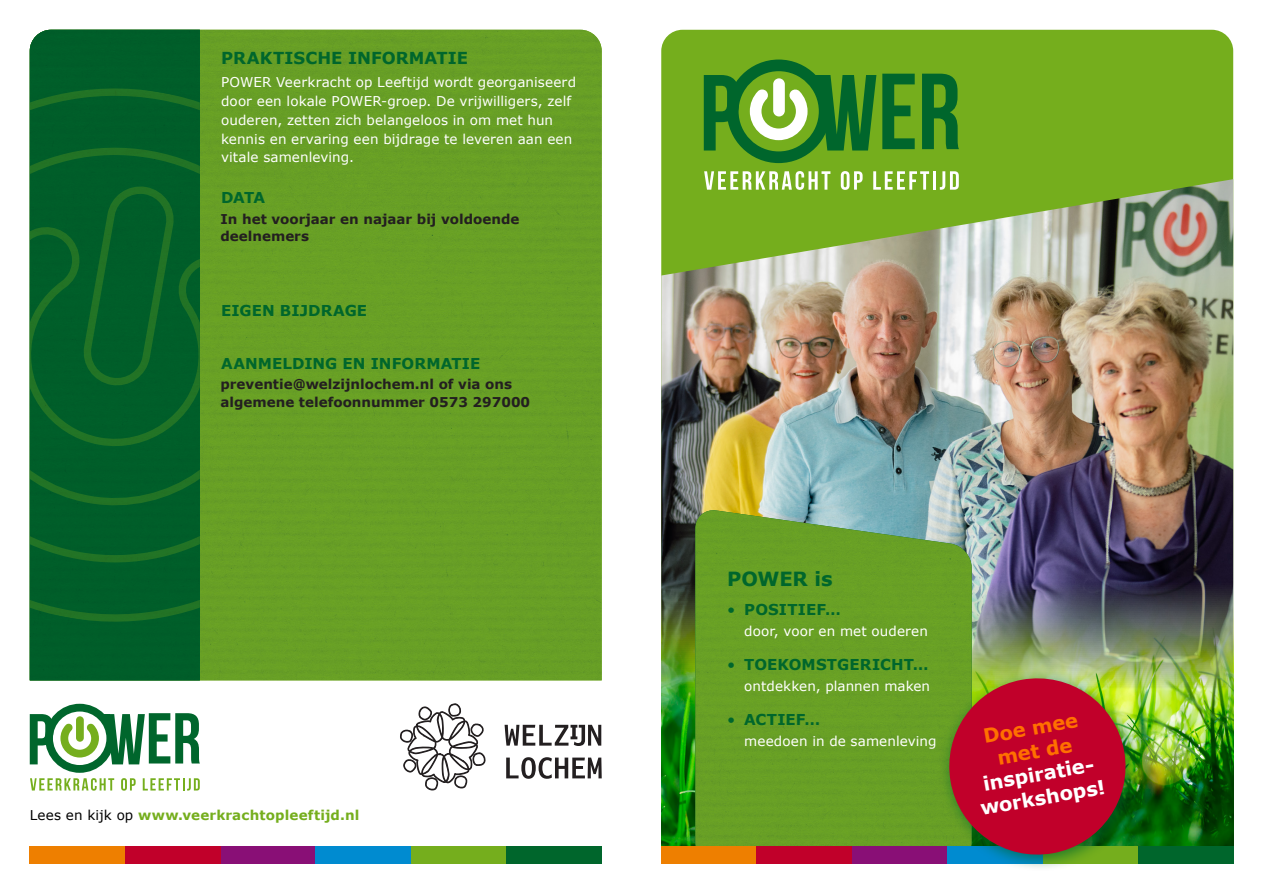
<style>
.page{position:relative;width:1263px;height:893px;background:#fff}
.page>*{position:absolute;margin:0;border:0;box-sizing:border-box;transform-origin:0 0}
.t1{font:700 19.5px/23.4px "Verdana";color:#fff;text-align:center}
.t2{font:700 19.5px/23.4px "Verdana";color:#ff7000;text-align:center}
.t3{font:700 19.5px "Verdana";color:#00662c}
.t4{font:700 16.5px "Verdana";color:#00662c}
.t5{font:700 15px "Verdana";letter-spacing:.005em;color:#00662c}
.t6{font:13.5px/18.9px "Verdana";letter-spacing:.005em;color:#fff}
.t7{font:700 13.5px/17.9px "Verdana";color:#231f20}
.t8{font:700 13.5px "Verdana";letter-spacing:.01em;color:#75ae1d}
.s1{font-weight:400;color:#000}
.s2{font-weight:400}
</style>
<div class="page">
<div style="left:661px;top:30px;width:572px;height:149px;background:#75ae1d"></div>
<img style="left:661px;top:688px;width:572px;height:158px">
<img style="left:661px;top:179px;width:572px;height:509px">
<div style="left:695px;top:510px;width:277px;height:336px;background:#68a025"></div>
<div style="left:200px;top:30px;width:402px;height:650px;background:#689f25"></div>
<div style="left:30px;top:30px;width:170px;height:650px;background:#005e29"></div>
<svg style="left:30px;top:71px;width:170px;height:568px;background:#035f28"></svg>
<svg style="left:85px;top:188px;width:87px;height:29px;background:#086228"></svg>
<svg style="left:30px;top:217px;width:170px;height:296px;background:#046028"></svg>
<div style="left:661px;top:846px;width:95px;height:17px;background:#ee7f00"></div>
<div style="left:30px;top:846px;width:95px;height:17px;background:#ee7f00"></div>
<div style="left:852px;top:846px;width:95px;height:17px;background:#890f76"></div>
<div style="left:220px;top:846px;width:96px;height:17px;background:#890f76"></div>
<div style="left:411px;top:846px;width:95px;height:17px;background:#75ae1d"></div>
<div style="left:756px;top:846px;width:96px;height:17px;background:#c1002a"></div>
<div style="left:125px;top:846px;width:95px;height:17px;background:#c1002a"></div>
<div style="left:316px;top:846px;width:95px;height:17px;background:#008bd0"></div>
<div style="left:1138px;top:846px;width:95px;height:17px;background:#00662c"></div>
<div style="left:506px;top:846px;width:96px;height:17px;background:#00662c"></div>
<svg style="left:882px;top:74px;width:33px;height:75px;background:#2e8226"></svg>
<svg style="left:922px;top:74px;width:37px;height:75px;background:#227b27"></svg>
<svg style="left:704px;top:60px;width:172px;height:103px;background:#549939"></svg>
<svg style="left:704px;top:171px;width:126px;height:19px"></svg>
<svg style="left:841px;top:171px;width:22px;height:19px"></svg>
<svg style="left:873px;top:171px;width:56px;height:19px"></svg>
<hr style="left:933px;top:171px;width:3px;height:19px;background:#fff">
<svg style="left:940px;top:171px;width:19px;height:19px"></svg>
<div style="left:812px;top:75px;width:11px;height:12px;background:#00662c"></div>
<svg style="left:30px;top:704px;width:170px;height:87px"></svg>
<div style="left:102px;top:714px;width:7px;height:8px;background:#00662c"></div>
<div style="left:938px;top:667px;width:204px;height:204px;background:#00662c;opacity:.75"></div>
<svg style="left:942px;top:671px;width:190px;height:191px;background:#a03530"></svg>
<svg style="left:505px;top:725px;width:96px;height:21px"></svg>
<svg style="left:506px;top:757px;width:96px;height:22px"></svg>
<svg style="left:400px;top:703px;width:86px;height:87px"></svg>
<p class="t4" style="left:221px;top:47px;width:248px">PRAKTISCHE INFORMATIE</p>
<p class="t6" style="left:221px;top:73px;width:356px">POWER Veerkracht op Leeftijd wordt georganiseerd door een lokale POWER-groep. De vrijwilligers, zelf ouderen, zetten zich belangeloos in om met hun kennis en ervaring een bijdrage te leveren aan een vitale samenleving.</p>
<p class="t5" style="left:221px;top:188px;width:45px">DATA</p>
<p class="t7" style="left:220px;top:210px;width:300px">In het voorjaar en najaar bij voldoende deelnemers</p>
<p class="t5" style="left:221px;top:300px;width:148px">EIGEN BIJDRAGE</p>
<p class="t5" style="left:221px;top:353px;width:261px">AANMELDING EN INFORMATIE</p>
<p class="t7" style="left:220px;top:376px;width:311px">preventie@welzijnlochem.nl of via ons algemene telefoonnummer 0573 297000</p>
<p class="t8" style="left:30px;top:807px;width:331px"><span class="s1">Lees en kijk op</span> www.veerkrachtopleeftijd.nl</p>
<h1 class="t3" style="left:727px;top:566px;width:107px">POWER is</h1>
<p class="t5" style="left:727px;top:600px;width:115px"><span class="s2">•</span> POSITIEF…</p>
<p class="t6" style="left:744px;top:622px;width:185px">door, voor en met ouderen</p>
<p class="t5" style="left:727px;top:655px;width:203px"><span class="s2">•</span> TOEKOMSTGERICHT…</p>
<p class="t6" style="left:744px;top:677px;width:187px">ontdekken, plannen maken</p>
<p class="t5" style="left:727px;top:710px;width:95px"><span class="s2">•</span> ACTIEF…</p>
<p class="t6" style="left:744px;top:732px;width:194px">meedoen in de samenleving</p>
<h1 class="t2" style="left:981px;top:725px;width:97px;rotate:-10deg">Doe mee met de</h1>
<h1 class="t1" style="left:974px;top:774px;width:128px;rotate:-10deg">inspiratie&shy;workshops!</h1>
</div>
